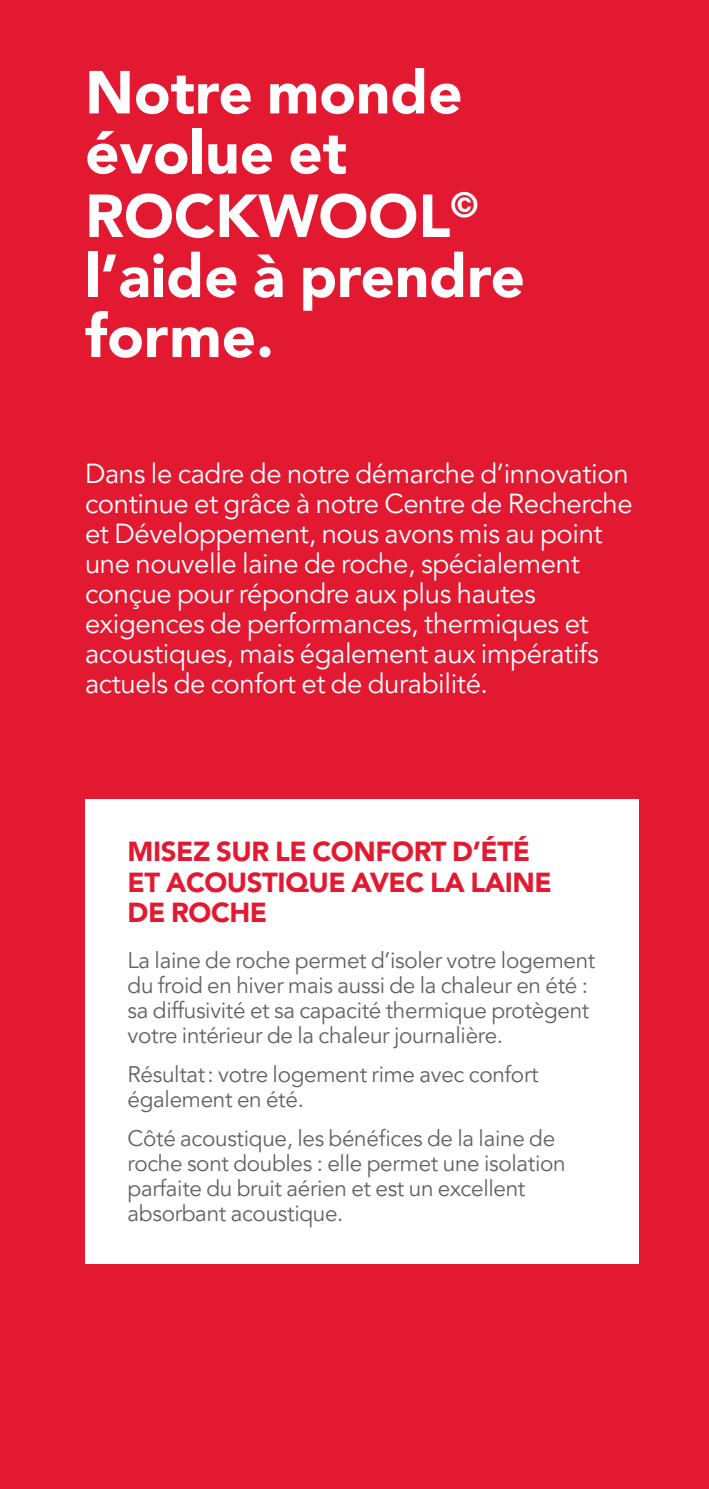
<style>
.page{position:relative;width:709px;height:1489px;background:#fff}
.page>*{position:absolute;margin:0;border:0;box-sizing:border-box;transform-origin:0 0}
.t1{font:900 60px/60px "Avenir LT Pro";color:#fff}
.t2{font:27.5px/30px "Avenir LT Pro";letter-spacing:-.015em;color:#fff}
.t3{font:900 27.5px/30px "Avenir LT Pro";letter-spacing:-.015em;color:#e21931}
.t4{font:22.5px/25px "Avenir LT Pro";letter-spacing:-.015em;color:#636366}
</style>
<div class="page">
<div style="left:0;top:0;width:709px;height:1488px;background:#e21931"></div>
<div style="left:85px;top:799px;width:553px;height:464px;background:#fff"></div>
<p class="t1" style="left:85px;top:63px;width:379px">Notre monde évolue et</p>
<p class="t1" style="left:85px;top:186px;width:441px">ROCKWOOL<sup>© </sup>l’aide à prendre forme.</p>
<p class="t2" style="left:85px;top:459px;width:549px">Dans le cadre de notre démarche d’innovation continue et grâce à notre Centre de Recherche et Développement, nous avons mis au point une nouvelle laine de roche, spécialement conçue pour répondre aux plus hautes exigences de performances, thermiques et acoustiques, mais également aux impératifs actuels de confort et de durabilité.</p>
<p class="t3" style="left:128px;top:837px;width:426px">MISEZ SUR LE CONFORT D’ÉTÉ<br>ET ACOUSTIQUE AVEC LA LAINE<br>DE ROCHE</p>
<p class="t4" style="left:128px;top:947px;width:469px">La laine de roche permet d’isoler votre logement du froid en hiver mais aussi de la chaleur en été : sa diffusivité et sa capacité thermique protègent votre intérieur de la chaleur journalière.</p>
<p class="t4" style="left:128px;top:1062px;width:412px">Résultat: votre logement rime avec confort également en été.</p>
<p class="t4" style="left:128px;top:1126px;width:439px">Côté acoustique, les bénéfices de la laine de roche sont doubles : elle permet une isolation parfaite du bruit aérien et est un excellent absorbant acoustique.</p>
</div>
